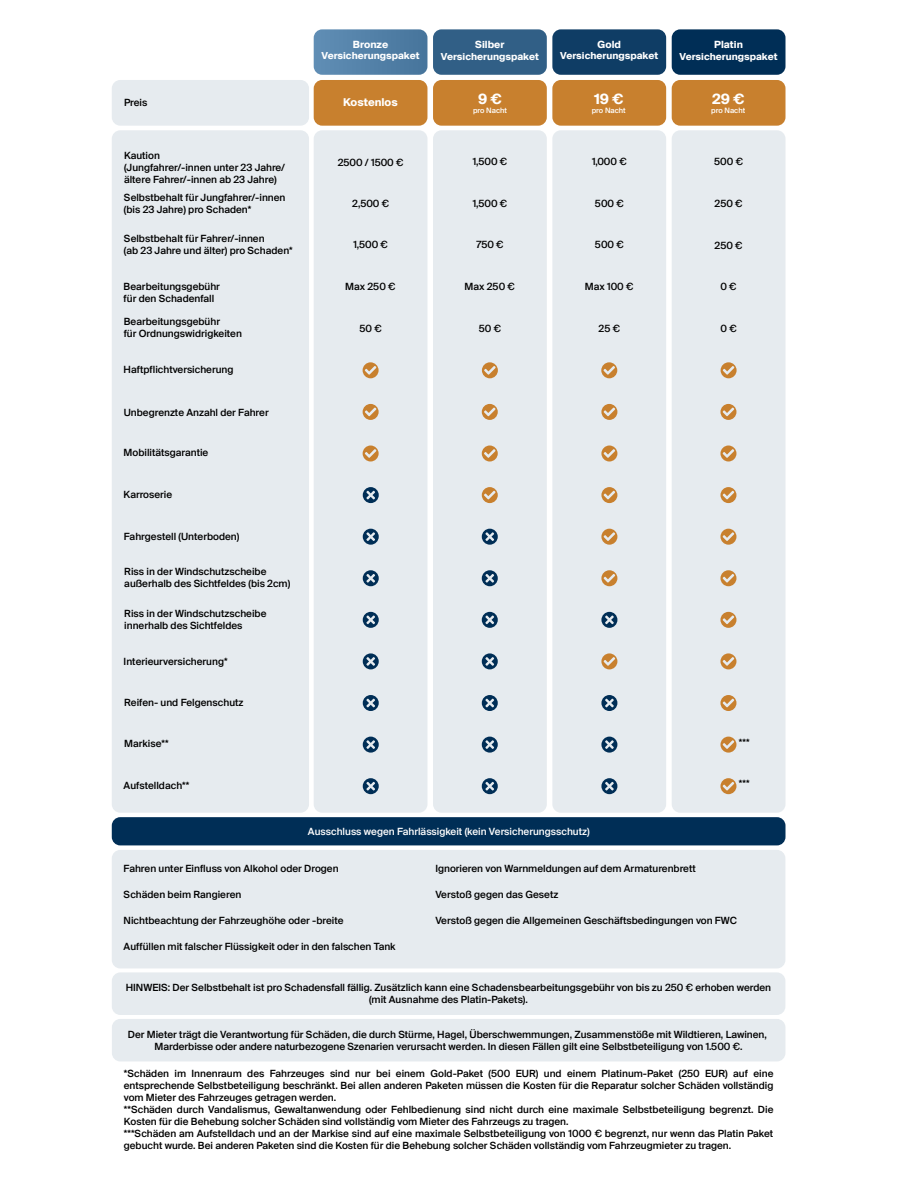
<style>
.page{position:relative;width:918px;height:1188px;background:#fff}
.page>*{position:absolute;margin:0;border:0;box-sizing:border-box;transform-origin:0 0}
.t1{font:700 14.25px "Suisse Intl";color:#fff}
.t2{font:700 10.8px "Suisse Intl";color:#fff}
.t3{font:500 10.05px/12px "Suisse Intl";color:#000}
.t4{font:500 10.05px "Suisse Intl";color:#fff}
.t5{font:700 10.05px "Suisse Intl";color:#fff}
.t6{font:700 9.75px "Suisse Intl";color:#fff}
.t7{font:500 7.5px "Suisse Intl";color:#fff}
</style>
<div class="page">
<svg style="left:314px;top:29px;width:113px;height:46px;background:#5784aa"></svg>
<div style="left:433px;top:29px;width:114px;height:46px;background:#315f86;border-radius:8px"></div>
<div style="left:552px;top:29px;width:114px;height:46px;background:#0f3d65;border-radius:8px"></div>
<div style="left:672px;top:29px;width:114px;height:46px;background:#002e56;border-radius:8px"></div>
<div style="left:112px;top:850px;width:673px;height:118px;background:#e6ebef;border-radius:8px"></div>
<div style="left:314px;top:130px;width:113px;height:683px;background:#e6ebef;border-radius:8px"></div>
<div style="left:433px;top:130px;width:114px;height:683px;background:#e6ebef;border-radius:8px"></div>
<div style="left:552px;top:130px;width:114px;height:683px;background:#e6ebef;border-radius:8px"></div>
<div style="left:672px;top:130px;width:114px;height:683px;background:#e6ebef;border-radius:8px"></div>
<div style="left:112px;top:130px;width:197px;height:683px;background:#e6ebef;border-radius:8px"></div>
<div style="left:433px;top:80px;width:114px;height:46px;background:#c8802e;border-radius:8px"></div>
<div style="left:314px;top:80px;width:113px;height:46px;background:#c8802e;border-radius:8px"></div>
<div style="left:552px;top:80px;width:114px;height:46px;background:#c8802e;border-radius:8px"></div>
<div style="left:672px;top:80px;width:114px;height:46px;background:#c8802e;border-radius:8px"></div>
<div style="left:112px;top:80px;width:197px;height:46px;background:#e6ebef;border-radius:8px"></div>
<div style="left:112px;top:817px;width:674px;height:28px;background:#002e56;border-radius:8px"></div>
<div style="left:112px;top:1019px;width:673px;height:42px;background:#e6ebef;border-radius:8px"></div>
<div style="left:112px;top:972px;width:673px;height:43px;background:#e6ebef;border-radius:8px"></div>
<svg style="left:363px;top:404px;width:16px;height:16px"></svg>
<svg style="left:482px;top:404px;width:16px;height:16px"></svg>
<svg style="left:601px;top:404px;width:16px;height:16px"></svg>
<svg style="left:720px;top:404px;width:16px;height:16px"></svg>
<svg style="left:363px;top:445px;width:16px;height:17px"></svg>
<svg style="left:482px;top:445px;width:16px;height:17px"></svg>
<svg style="left:601px;top:445px;width:16px;height:17px"></svg>
<svg style="left:720px;top:445px;width:16px;height:17px"></svg>
<svg style="left:363px;top:612px;width:16px;height:16px"></svg>
<svg style="left:482px;top:612px;width:16px;height:16px"></svg>
<svg style="left:601px;top:612px;width:16px;height:16px"></svg>
<svg style="left:720px;top:612px;width:16px;height:16px"></svg>
<svg style="left:363px;top:529px;width:16px;height:16px"></svg>
<svg style="left:482px;top:487px;width:16px;height:16px"></svg>
<svg style="left:601px;top:487px;width:16px;height:16px"></svg>
<svg style="left:720px;top:487px;width:16px;height:16px"></svg>
<svg style="left:363px;top:487px;width:16px;height:16px"></svg>
<svg style="left:482px;top:529px;width:16px;height:16px"></svg>
<svg style="left:720px;top:529px;width:16px;height:16px"></svg>
<svg style="left:601px;top:529px;width:16px;height:16px"></svg>
<svg style="left:363px;top:570px;width:16px;height:16px"></svg>
<svg style="left:482px;top:570px;width:16px;height:16px"></svg>
<svg style="left:720px;top:570px;width:16px;height:16px"></svg>
<svg style="left:601px;top:570px;width:16px;height:16px"></svg>
<svg style="left:363px;top:653px;width:16px;height:16px"></svg>
<svg style="left:482px;top:653px;width:16px;height:16px"></svg>
<svg style="left:720px;top:653px;width:16px;height:16px"></svg>
<svg style="left:601px;top:653px;width:16px;height:16px"></svg>
<svg style="left:363px;top:695px;width:16px;height:16px"></svg>
<svg style="left:482px;top:695px;width:16px;height:16px"></svg>
<svg style="left:601px;top:695px;width:16px;height:16px"></svg>
<svg style="left:720px;top:695px;width:16px;height:16px"></svg>
<svg style="left:363px;top:737px;width:16px;height:16px"></svg>
<svg style="left:482px;top:737px;width:16px;height:16px"></svg>
<svg style="left:601px;top:737px;width:16px;height:16px"></svg>
<svg style="left:720px;top:737px;width:16px;height:16px"></svg>
<svg style="left:363px;top:778px;width:16px;height:16px"></svg>
<svg style="left:482px;top:778px;width:16px;height:16px"></svg>
<svg style="left:601px;top:778px;width:16px;height:16px"></svg>
<svg style="left:720px;top:778px;width:16px;height:16px"></svg>
<svg style="left:363px;top:362px;width:16px;height:16px"></svg>
<svg style="left:482px;top:362px;width:16px;height:16px"></svg>
<svg style="left:601px;top:362px;width:16px;height:16px"></svg>
<svg style="left:721px;top:362px;width:16px;height:16px"></svg>
<p class="t3" style="left:124px;top:97px;width:25px">Preis</p>
<p class="t3" style="left:124px;top:150px;width:163px">Kaution<br>(Jungfahrer/-innen unter 23 Jahre/ ältere Fahrer/-innen ab 23 Jahre)</p>
<p class="t3" style="left:124px;top:191px;width:163px">Selbstbehalt für Jungfahrer/-innen (bis 23 Jahre) pro Schaden*</p>
<p class="t3" style="left:124px;top:233px;width:170px">Selbstbehalt für Fahrer/-innen<br>(ab 23 Jahre und älter) pro Schaden*</p>
<p class="t3" style="left:124px;top:281px;width:98px">Bearbeitungsgebühr für den Schadenfall</p>
<p class="t3" style="left:124px;top:316px;width:120px">Bearbeitungsgebühr<br>für Ordnungswidrigkeiten</p>
<p class="t3" style="left:124px;top:364px;width:111px">Haftpflichtversicherung</p>
<p class="t3" style="left:124px;top:406px;width:146px">Unbegrenzte Anzahl der Fahrer</p>
<p class="t3" style="left:124px;top:447px;width:86px">Mobilitätsgarantie</p>
<p class="t3" style="left:124px;top:488px;width:50px">Karroserie</p>
<p class="t3" style="left:124px;top:530px;width:117px">Fahrgestell (Unterboden)</p>
<p class="t3" style="left:124px;top:565px;width:167px">Riss in der Windschutzscheibe außerhalb des Sichtfeldes (bis 2cm)</p>
<p class="t3" style="left:124px;top:608px;width:144px">Riss in der Windschutzscheibe innerhalb des Sichtfeldes</p>
<p class="t3" style="left:124px;top:656px;width:106px">Interieurversicherung*</p>
<p class="t3" style="left:124px;top:696px;width:121px">Reifen- und Felgenschutz</p>
<p class="t3" style="left:124px;top:738px;width:46px">Markise**</p>
<p class="t3" style="left:124px;top:780px;width:67px">Aufstelldach**</p>
<p class="t5" style="left:353px;top:38px;width:37px">Bronze</p>
<p class="t6" style="left:322px;top:50px;width:99px">Versicherungspaket</p>
<p class="t5" style="left:475px;top:39px;width:31px">Silber</p>
<p class="t6" style="left:441px;top:51px;width:99px">Versicherungspaket</p>
<p class="t5" style="left:598px;top:38px;width:25px">Gold</p>
<p class="t6" style="left:560px;top:50px;width:99px">Versicherungspaket</p>
<p class="t5" style="left:714px;top:39px;width:30px">Platin</p>
<p class="t6" style="left:680px;top:51px;width:99px">Versicherungspaket</p>
<p class="t2" style="left:343px;top:96px;width:56px">Kostenlos</p>
<p class="t1" style="left:594px;top:90px;width:31px">19 €</p>
<p class="t7" style="left:592px;top:106px;width:36px">pro Nacht</p>
<p class="t1" style="left:478px;top:90px;width:25px">9 €</p>
<p class="t7" style="left:473px;top:106px;width:36px">pro Nacht</p>
<p class="t1" style="left:712px;top:90px;width:34px">29 €</p>
<p class="t7" style="left:711px;top:106px;width:36px">pro Nacht</p>
<p class="t3" style="left:338px;top:156px;width:67px">2500 / 1500 €</p>
<p class="t3" style="left:473px;top:156px;width:36px">1,500 €</p>
<p class="t3" style="left:592px;top:156px;width:36px">1,000 €</p>
<p class="t3" style="left:714px;top:156px;width:30px">500 €</p>
<p class="t3" style="left:352px;top:197px;width:39px">2,500 €</p>
<p class="t3" style="left:473px;top:197px;width:36px">1,500 €</p>
<p class="t3" style="left:595px;top:198px;width:30px">500 €</p>
<p class="t3" style="left:715px;top:198px;width:29px">250 €</p>
<p class="t3" style="left:354px;top:239px;width:36px">1,500 €</p>
<p class="t3" style="left:476px;top:239px;width:29px">750 €</p>
<p class="t3" style="left:595px;top:239px;width:30px">500 €</p>
<p class="t3" style="left:715px;top:239px;width:29px">250 €</p>
<p class="t3" style="left:345px;top:281px;width:52px">Max 250 €</p>
<p class="t3" style="left:465px;top:281px;width:52px">Max 250 €</p>
<p class="t3" style="left:585px;top:281px;width:50px">Max 100 €</p>
<p class="t3" style="left:720px;top:281px;width:18px">0 €</p>
<p class="t3" style="left:360px;top:323px;width:24px">50 €</p>
<p class="t3" style="left:479px;top:323px;width:24px">50 €</p>
<p class="t3" style="left:599px;top:323px;width:23px">25 €</p>
<p class="t3" style="left:720px;top:323px;width:18px">0 €</p>
<p class="t3" style="left:739px;top:736px;width:12px">***</p>
<p class="t3" style="left:739px;top:778px;width:12px">***</p>
<p class="t4" style="left:308px;top:826px;width:283px">Ausschluss wegen Fahrlässigkeit (kein Versicherungsschutz)</p>
<p class="t3" style="left:124px;top:862px;width:217px">Fahren unter Einfluss von Alkohol oder Drogen</p>
<p class="t3" style="left:124px;top:888px;width:119px">Schäden beim Rangieren</p>
<p class="t3" style="left:124px;top:915px;width:221px">Nichtbeachtung der Fahrzeughöhe oder -breite</p>
<p class="t3" style="left:124px;top:941px;width:274px">Auffüllen mit falscher Flüssigkeit oder in den falschen Tank</p>
<p class="t3" style="left:435px;top:862px;width:262px">Ignorieren von Warnmeldungen auf dem Armaturenbrett</p>
<p class="t3" style="left:435px;top:888px;width:124px">Verstoß gegen das Gesetz</p>
<p class="t3" style="left:435px;top:915px;width:303px">Verstoß gegen die Allgemeinen Geschäftsbedingungen von FWC</p>
<p class="t3" style="left:126px;top:982px;width:647px;text-align:center">HINWEIS: Der Selbstbehalt ist pro Schadensfall fällig. Zusätzlich kann eine Schadensbearbeitungsgebühr von bis zu 250 € erhoben werden (mit Ausnahme des Platin-Pakets).</p>
<p class="t3" style="left:128px;top:1028px;width:641px;text-align:center">Der Mieter trägt die Verantwortung für Schäden, die durch Stürme, Hagel, Überschwemmungen, Zusammenstöße mit Wildtieren, Lawinen,<br>Marderbisse oder andere naturbezogene Szenarien verursacht werden. In diesen Fällen gilt eine Selbstbeteiligung von 1.500 €.</p>
<p class="t3" style="left:124px;top:1068px;width:651px">*Schäden im Innenraum des Fahrzeuges sind nur bei einem Gold-Paket (500 EUR) und einem Platinum-Paket (250 EUR) auf eine entsprechende Selbstbeteiligung beschränkt. Bei allen anderen Paketen müssen die Kosten für die Reparatur solcher Schäden vollständig vom Mieter des Fahrzeuges getragen werden.<br>**Schäden durch Vandalismus, Gewaltanwendung oder Fehlbedienung sind nicht durch eine maximale Selbstbeteiligung begrenzt. Die Kosten für die Behebung solcher Schäden sind vollständig vom Mieter des Fahrzeugs zu tragen.<br>***Schäden am Aufstelldach und an der Markise sind auf eine maximale Selbstbeteiligung von 1000 € begrenzt, nur wenn das Platin Paket gebucht wurde. Bei anderen Paketen sind die Kosten für die Behebung solcher Schäden vollständig vom Fahrzeugmieter zu tragen.</p>
</div>
